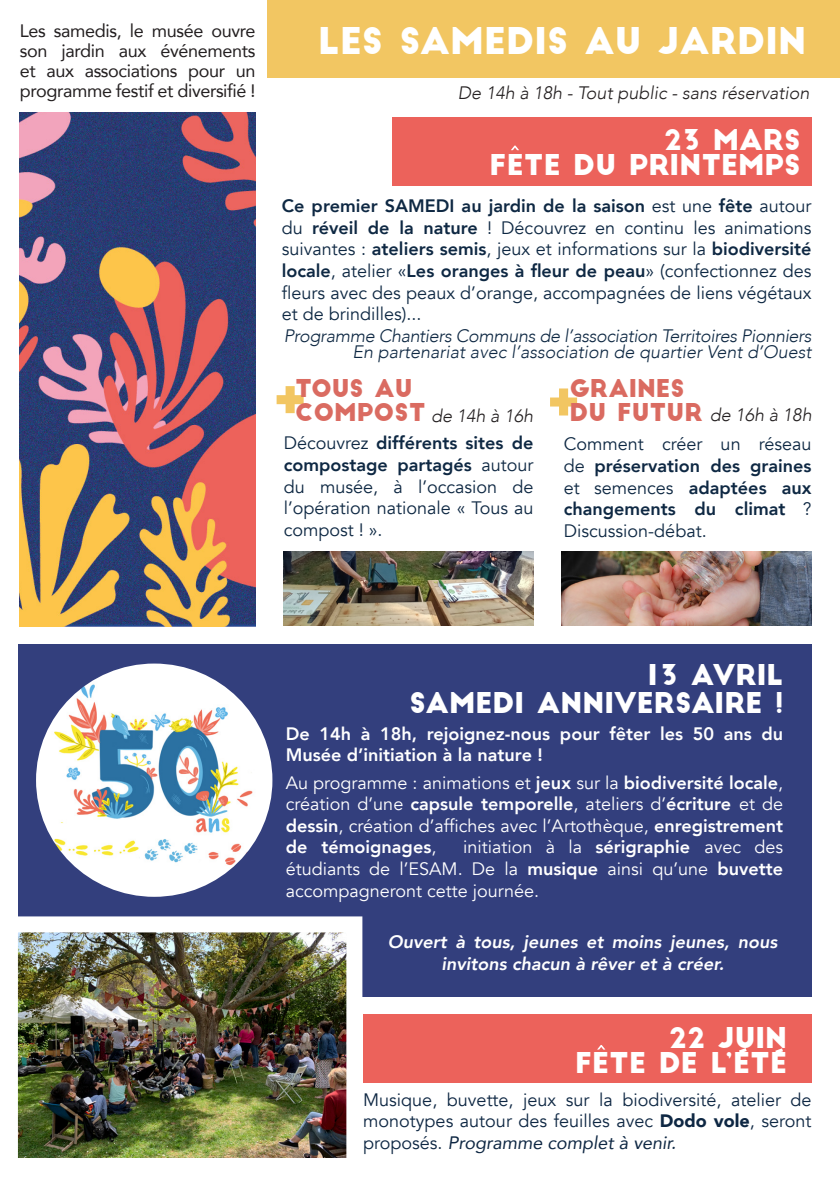
<style>
.page{position:relative;width:840px;height:1191px;background:#fff}
.page>*{position:absolute;margin:0;border:0;box-sizing:border-box;transform-origin:0 0}
.t1{font:36px "Big John";color:#fff}
.t2{font:28px "Big John";color:#fff}
.t3{font:24px/24px "Big John";color:#da6b61}
.t4{font:18px/21.6px "Avenir";color:#0e2843;text-align:justify}
.t5{font:18px/21.6px "Avenir";color:#fff;text-align:justify}
.t6{font:18px/21.6px "Avenir";color:#0e2743;text-align:justify}
.t7{font:800 18px/21.6px "Avenir";color:#0e2843;text-align:justify}
.t8{font:18px/20px "Avenir";letter-spacing:-.02em;color:#231f20;text-align:justify}
.t9{font:800 18px/21.6px "Avenir";color:#fff}
.t10{font:italic 800 18px/21.6px "Avenir";color:#fff;text-align:center}
.t11{font:italic 300 18px "Avenir";letter-spacing:-.02em;color:#0e2843}
.t12{font:italic 300 18px "Avenir";color:#231f20}
.t13{font:italic 300 18px "Avenir";color:#0e2843}
.s1{font-weight:800}
.s2{font-weight:400}
.s3{font-weight:900}
.s4{font-style:italic}
</style>
<div class="page">
<div style="left:18px;top:643px;width:793px;height:353px;background:#333f7d"></div>
<div style="left:391px;top:118px;width:420px;height:68px;background:#ec625b"></div>
<img style="left:283px;top:552px;width:250px;height:73px">
<img style="left:19px;top:933px;width:326px;height:224px">
<div style="left:2px;top:916px;width:360px;height:258px;border:16px solid #fff"></div>
<img style="left:561px;top:552px;width:250px;height:73px">
<img style="left:36px;top:663px;width:236px;height:233px">
<div style="left:267px;top:0;width:572px;height:78px;background:#f2c662"></div>
<div style="left:363px;top:1014px;width:448px;height:68px;background:#ec625b"></div>
<img style="left:20px;top:112px;width:235px;height:514px">
<svg style="left:276px;top:386px;width:27px;height:27px"></svg>
<svg style="left:550px;top:388px;width:26px;height:27px"></svg>
<svg style="left:511px;top:146px;width:8px;height:4px"></svg>
<svg style="left:597px;top:1045px;width:8px;height:4px"></svg>
<svg style="left:739px;top:1048px;width:7px;height:5px"></svg>
<svg style="left:775px;top:1048px;width:7px;height:5px"></svg>
<p class="t8" style="left:20px;top:20px;width:237px">Les samedis, le musée ouvre son jardin aux événements et aux associations pour un programme festif et diversifié !</p>
<p class="t1" style="left:318px;top:25px;width:489px">LES SAMEDIS AU JARDIN</p>
<p class="t12" style="left:457px;top:82px;width:353px">De 14h à 18h - Tout public - sans réservation</p>
<p class="t2" style="left:663px;top:127px;width:138px">23 MARS</p>
<p class="t2" style="left:489px;top:152px;width:312px">FETE DU PRINTEMPS</p>
<p class="t4" style="left:282px;top:196px;width:531px"><span class="s1">Ce premier SAMEDI au jardin de la saison</span> est une <span class="s1">fête</span> autour du <span class="s1">réveil de la nature</span> ! Découvrez en continu les animations suivantes : <span class="s1">ateliers semis</span>, jeux et informations sur la <span class="s1">biodiversité locale</span>, atelier «<span class="s1">Les oranges à fleur de peau</span>» (confectionnez des fleurs avec des peaux d’orange, accompagnées de liens végétaux et de brindilles)...</p>
<p class="t11" style="left:283px;top:325px;width:529px">Programme Chantiers Communs de l’association Territoires Pionniers</p>
<p class="t13" style="left:352px;top:341px;width:460px">En partenariat avec l’association de quartier Vent d’Ouest</p>
<p class="t3" style="left:295px;top:377px;width:132px">TOUS AU<br>COMPOST</p>
<p class="t3" style="left:569px;top:377px;width:117px">GRAINES</p>
<p class="t3" style="left:569px;top:401px;width:135px">DU FUTUR</p>
<p class="t12" style="left:431px;top:405px;width:103px">de 14h à 16h</p>
<p class="t12" style="left:709px;top:404px;width:103px">de 16h à 18h</p>
<p class="t4" style="left:283px;top:432px;width:251px">Découvrez <span class="s1">différents sites de compostage partagés</span> autour du musée, à l’occasion de l’opération nationale « Tous au compost ! ».</p>
<p class="t7" style="left:563px;top:433px;width:249px"><span class="s2">Comment créer un réseau de</span> préservation des graines <span class="s2">et semences</span> adaptées aux changements du climat <span class="s2">?<br>Discussion-débat.</span></p>
<p class="t2" style="left:645px;top:661px;width:140px">13 AVRIL</p>
<p class="t2" style="left:409px;top:689px;width:375px">SAMEDI ANNIVERSAIRE !</p>
<p class="t9" style="left:285px;top:722px;width:499px">De 14h à 18h, rejoignez-nous pour fêter les 50 ans du<br>Musée d’initiation à la nature !</p>
<p class="t5" style="left:285px;top:772px;width:499px">Au programme : animations et <span class="s1">jeux</span> sur la <span class="s1">biodiversité locale</span>, création d’une <span class="s1">capsule temporelle</span>, ateliers d’<span class="s1">écriture</span> et de <span class="s1">dessin</span>, création d’affiches avec l’Artothèque, <span class="s1">enregistrement de témoignages</span>,</p>
<p class="t5" style="left:285px;top:836px;width:499px;text-indent:177px">initiation à la <span class="s1">sérigraphie</span> avec des étudiants de l’ESAM. De la <span class="s1">musique</span> ainsi qu’une <span class="s1">buvette </span>accompagneront cette journée.</p>
<p class="t10" style="left:387px;top:931px;width:391px">Ouvert à tous, jeunes et moins jeunes, nous invitons chacun à rêver et à créer.</p>
<p class="t2" style="left:668px;top:1024px;width:120px">22 JUIN</p>
<p class="t2" style="left:574px;top:1050px;width:213px">FETE DE L’ETE</p>
<p class="t6" style="left:363px;top:1089px;width:449px">Musique, buvette, jeux sur la biodiversité, atelier de monotypes autour des feuilles avec <span class="s3">Dodo vole</span>, seront proposés. <span class="s4">Programme complet à venir.</span></p>
</div>
